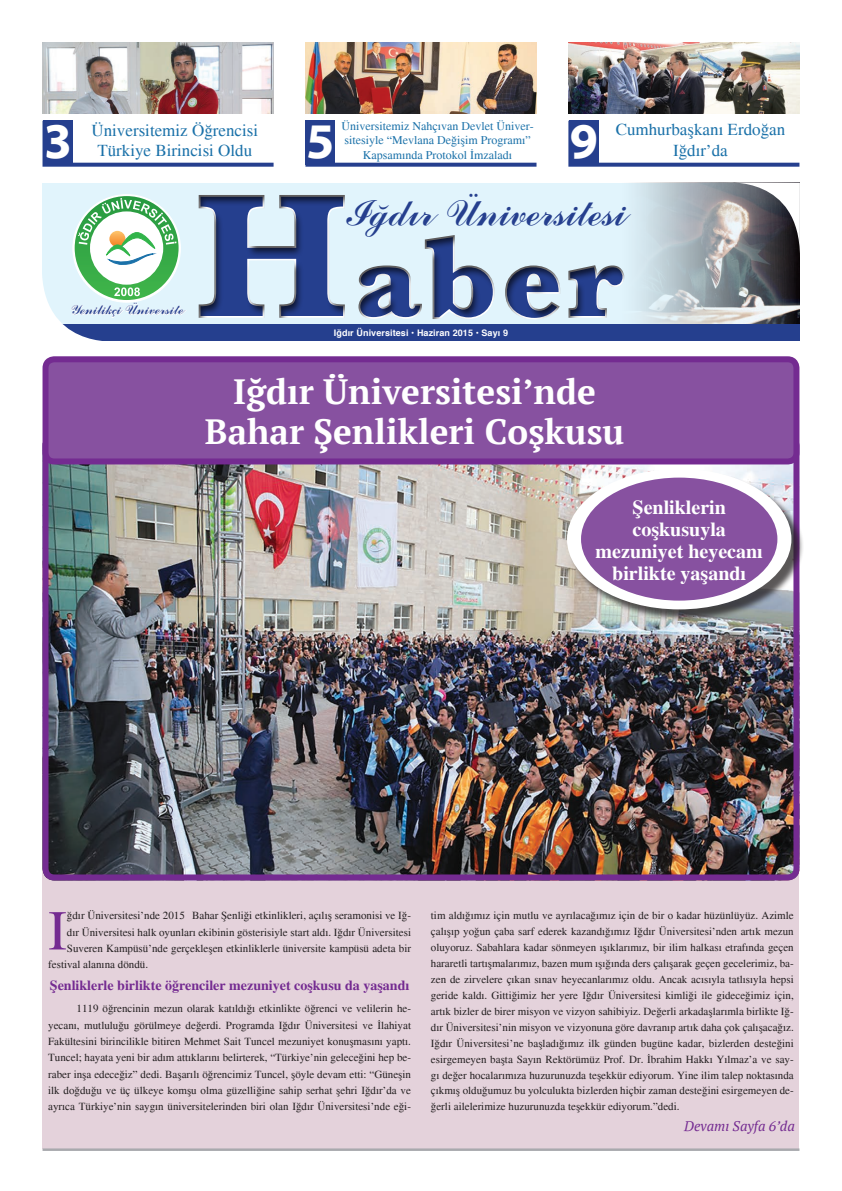
<style>
.page{position:relative;width:842px;height:1191px;background:#fff}
.page>*{position:absolute;margin:0;border:0;box-sizing:border-box;transform-origin:0 0}
.t1{font:700 117px "Baskerville";color:#253f8e}
.t2{font:56.3px "Times";color:#742b91}
.t3{font:700 49.5px "Myriad Web Pro";color:#fff}
.t4{font:40px "Commercial Script BT";color:#253f8e}
.t5{font:700 35px/39.8px "PT Serif";color:#fff;text-align:center}
.t6{font:700 20px/22px "Times";color:#fff;text-align:center}
.t7{font:17px/20.4px "Times";color:#1a71a9;text-align:center}
.t8{font:14.5px "Commercial Script BT";letter-spacing:.01em;color:#253f8e}
.t9{font:700 14px "Times";color:#742b91}
.t10{font:italic 14px "PT Serif";color:#742b91}
.t11{font:12px/14.4px "Times";color:#1a71a9}
.t12{font:11px/15.9px "Times";color:#231f20;text-align:justify}
.t13{font:700 9px "Helvetica";letter-spacing:.01em;color:#fff}
.s1{font-size:180px}
</style>
<div class="page">
<div style="left:43px;top:755px;width:756px;height:393px;background:#e4d2db"></div>
<hr style="left:43px;top:1148px;width:756px;height:3px;background:#a8a9ad">
<svg style="left:42px;top:120px;width:37px;height:47px;background:#495fa0"></svg>
<img style="left:43px;top:43px;width:231px;height:70px">
<img style="left:48px;top:464px;width:751px;height:416px">
<div style="left:43px;top:434px;width:756px;height:446px;border:6px solid #742b91;border-radius:9px"></div>
<div style="left:79px;top:124px;width:763px;height:271px;background:#231f20;opacity:.75"></div>
<img style="left:620px;top:183px;width:179px;height:141px">
<svg style="left:725px;top:175px;width:75px;height:82px"></svg>
<div style="left:61px;top:324px;width:738px;height:17px;background:#253f8e"></div>
<svg style="left:42px;top:198px;width:144px;height:151px"></svg>
<div style="left:46px;top:359px;width:750px;height:102px;background:#8751a0;border-radius:9px"></div>
<div style="left:43px;top:356px;width:756px;height:108px;border:6px solid #742b91;border-radius:9px"></div>
<div style="left:568px;top:470px;width:236px;height:152px;background:#231f20;opacity:.75"></div>
<div style="left:567px;top:469px;width:224px;height:140px;background:#fff;border-radius:50%"></div>
<div style="left:581px;top:477px;width:196px;height:123px;background:#8751a0;border-radius:50%"></div>
<svg style="left:566px;top:120px;width:237px;height:49px"></svg>
<img style="left:568px;top:43px;width:231px;height:70px">
<div style="left:569px;top:121px;width:30px;height:44px;background:#253f8e"></div>
<svg style="left:303px;top:120px;width:237px;height:49px"></svg>
<img style="left:305px;top:43px;width:231px;height:70px">
<div style="left:305px;top:121px;width:30px;height:44px;background:#253f8e"></div>
<h3 class="t3" style="left:44px;top:115px;width:30px">3</h3>
<h3 class="t7" style="left:91px;top:120px;width:168px">Üniversitemiz Öğrencisi<br>Türkiye Birincisi Oldu</h3>
<h3 class="t3" style="left:306px;top:115px;width:30px">5</h3>
<p class="t11" style="left:341px;top:119px;width:194px">Üniversitemiz Nahçıvan Devlet Üniver&shy;sitesiyle “Mevlana Değişim Programı”</p>
<p class="t11" style="left:363px;top:147px;width:151px">Kapsamında Protokol İmzaladı</p>
<h3 class="t3" style="left:570px;top:115px;width:30px">9</h3>
<h3 class="t7" style="left:616px;top:120px;width:171px">Cumhurbaşkanı Erdoğan</h3>
<h3 class="t7" style="left:673px;top:140px;width:56px">Iğdır’da</h3>
<h3 class="t8" style="left:70px;top:302px;width:115px">Yenilikçi Üniversite</h3>
<h3 class="t4" style="left:344px;top:191px;width:282px">Iğdır Üniversitesi</h3>
<h1 class="t1" style="left:196px;top:196px;width:429px"><span class="s1">H</span>aber</h1>
<p class="t13" style="left:334px;top:325px;width:176px">Iğdır Üniversitesi • Haziran 2015 • Sayı 9</p>
<h3 class="t5" style="left:205px;top:371px;width:421px">Iğdır Üniversitesi’nde<br>Bahar Şenlikleri Coşkusu</h3>
<h3 class="t6" style="left:596px;top:496px;width:169px">Şenliklerin coşkusuyla mezuniyet heyecanı birlikte yaşandı</h3>
<h2 class="t2" style="left:48px;top:899px;width:20px">I</h2>
<p class="t12" style="left:67px;top:908px;width:346px">ğdır Üniversitesi’nde 2015 Bahar Şenliği etkinlikleri, açılış seramonisi ve Iğ-</p>
<p class="t12" style="left:67px;top:924px;width:346px">dır Üniversitesi halk oyunları ekibinin gösterisiyle start aldı. Iğdır Üniversitesi</p>
<p class="t12" style="left:67px;top:940px;width:346px">Suveren Kampüsü’nde gerçekleşen etkinliklerle üniversite kampüsü adeta bir</p>
<p class="t12" style="left:48px;top:957px;width:101px">festival alanına döndü.</p>
<p class="t9" style="left:50px;top:977px;width:361px">Şenliklerle birlikte öğrenciler mezuniyet coşkusu da yaşandı</p>
<p class="t12" style="left:48px;top:1000px;width:364px;line-height:16.3px;text-indent:28px">1119 öğrencinin mezun olarak katıldığı etkinlikte öğrenci ve velilerin he&shy;yecanı, mutluluğu görülmeye değerdi. Programda Iğdır Üniversitesi ve İlahiyat Fakültesini birincilikle bitiren Mehmet Sait Tuncel mezuniyet konuşmasını yaptı.<br>Tuncel; hayata yeni bir adım attıklarını belirterek, “Türkiye’nin geleceğini hep be&shy;raber inşa edeceğiz” dedi. Başarılı öğrencimiz Tuncel, şöyle devam etti: “Güneşin ilk doğduğu ve üç ülkeye komşu olma güzelliğine sahip serhat şehri Iğdır’da ve ayrıca Türkiye’nin saygın üniversitelerinden biri olan Iğdır Üniversitesi’nde eği-</p>
<p class="t12" style="left:431px;top:908px;width:364px">tim aldığımız için mutlu ve ayrılacağımız için de bir o kadar hüzünlüyüz. Azimle çalışıp yoğun çaba sarf ederek kazandığımız Iğdır Üniversitesi’nden artık mezun oluyoruz. Sabahlara kadar sönmeyen ışıklarımız, bir ilim halkası etrafında geçen hararetli tartışmalarımız, bazen mum ışığında ders çalışarak geçen gecelerimiz, ba&shy;zen de zirvelere çıkan sınav heyecanlarımız oldu. Ancak acısıyla tatlısıyla hepsi geride kaldı. Gittiğimiz her yere Iğdır Üniversitesi kimliği ile gideceğimiz için, artık bizler de birer misyon ve vizyon sahibiyiz. Değerli arkadaşlarımla birlikte Iğ&shy;dır Üniversitesi’nin misyon ve vizyonuna göre davranıp artık daha çok çalışacağız.<br>Iğdır Üniversitesi’ne başladığımız ilk günden bugüne kadar, bizlerden desteğini esirgemeyen başta Sayın Rektörümüz Prof. Dr. İbrahim Hakkı Yılmaz’a ve say&shy;gı değer hocalarımıza huzurunuzda teşekkür ediyorum. Yine ilim talep noktasında çıkmış olduğumuz bu yolculukta bizlerden hiçbir zaman desteğini esirgemeyen de&shy;ğerli ailelerimize huzurunuzda teşekkür ediyorum.”dedi.</p>
<p class="t10" style="left:684px;top:1117px;width:112px">Devamı Sayfa 6’da</p>
</div>
